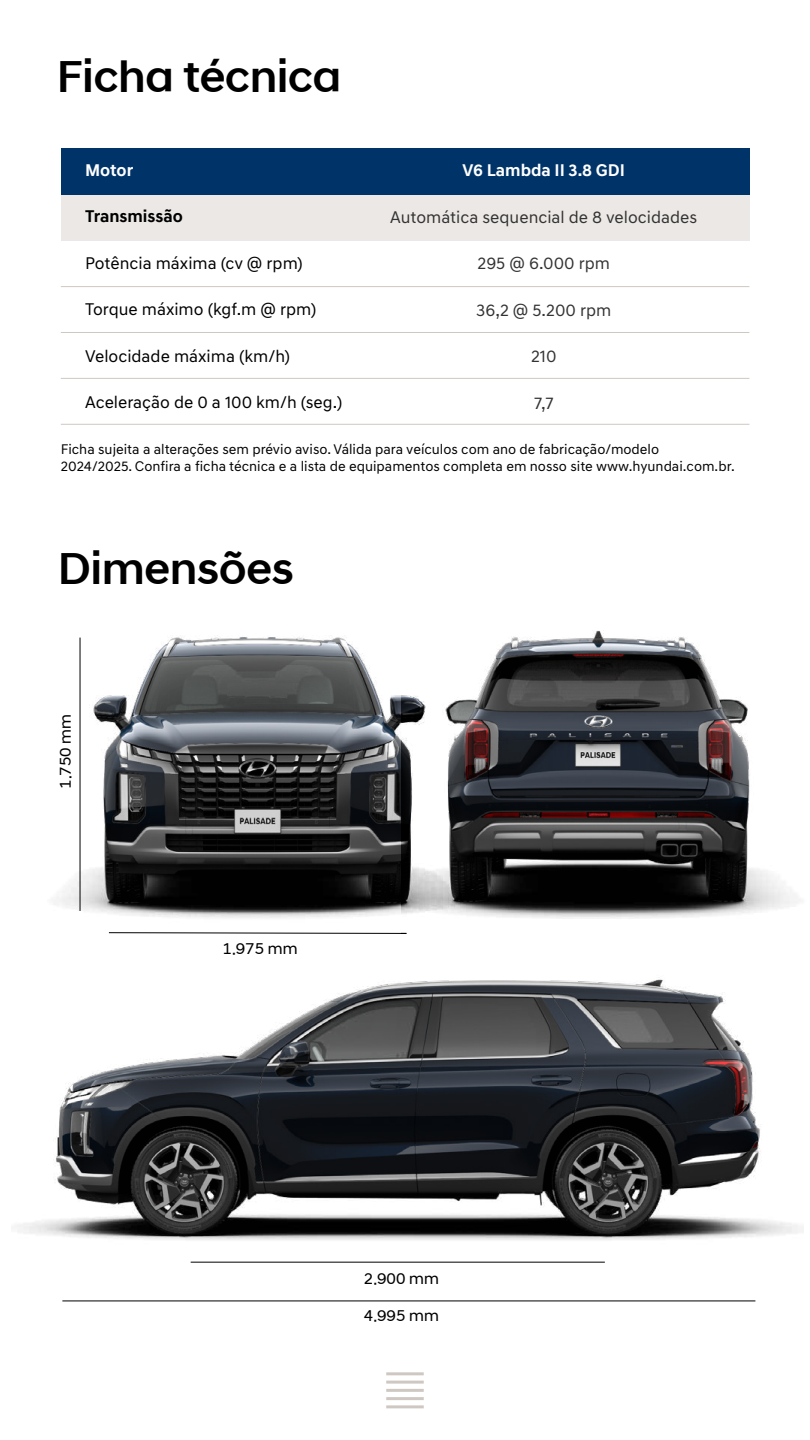
<style>
.page{position:relative;width:810px;height:1440px;background:#fff}
.page>*{position:absolute;margin:0;border:0;box-sizing:border-box;transform-origin:0 0}
.t1{font:500 45px "Hyundai Sans Head Pro";color:#000}
.t2{font:17.25px "Hyundai Sans Text";color:#000}
.t3{font:17.25px "Hyundai Sans Text";color:#333}
.t4{font:700 17.25px "Hyundai Sans Text";color:#fff}
.t5{font:700 17.25px "Hyundai Sans Text";color:#000}
.t6{font:15.75px "Hyundai Sans Head Pro";color:#000}
.t7{font:14.25px/17.2px "Hyundai Sans Text";color:#000}
</style>
<div class="page">
<img style="left:16px;top:1100px;width:787px;height:202px">
<svg style="left:62px;top:637px;width:694px;height:664px"></svg>
<div style="left:61px;top:194px;width:688px;height:46px;background:#ece8e5"></div>
<div style="left:61px;top:149px;width:688px;height:46px;background:#003469"></div>
<hr style="left:61px;top:286px;width:688px;height:1px;background:#cfc8c2">
<hr style="left:61px;top:332px;width:688px;height:1px;background:#cfc8c2">
<hr style="left:61px;top:378px;width:688px;height:1px;background:#cfc8c2">
<hr style="left:61px;top:424px;width:688px;height:1px;background:#cfc8c2">
<img style="left:401px;top:630px;width:400px;height:340px">
<hr style="left:386px;top:1372px;width:38px;height:3px;background:#cfc8c2">
<hr style="left:386px;top:1381px;width:38px;height:3px;background:#cfc8c2">
<hr style="left:386px;top:1389px;width:38px;height:3px;background:#cfc8c2">
<hr style="left:386px;top:1397px;width:38px;height:3px;background:#cfc8c2">
<hr style="left:386px;top:1405px;width:38px;height:3px;background:#cfc8c2">
<h1 class="t1" style="left:57px;top:50px;width:286px">Ficha técnica</h1>
<p class="t4" style="left:85px;top:159px;width:50px">Motor</p>
<p class="t5" style="left:85px;top:206px;width:99px">Transmissão</p>
<p class="t2" style="left:85px;top:253px;width:219px">Potência máxima (cv @ rpm)</p>
<p class="t2" style="left:85px;top:299px;width:233px">Torque máximo (kgf.m @ rpm)</p>
<p class="t2" style="left:85px;top:346px;width:207px">Velocidade máxima (km/h)</p>
<p class="t2" style="left:85px;top:392px;width:259px">Aceleração de 0 a 100 km/h (seg.)</p>
<p class="t4" style="left:463px;top:159px;width:164px">V6 Lambda II 3.8 GDI</p>
<p class="t3" style="left:390px;top:206px;width:309px">Automática sequencial de 8 velocidades</p>
<p class="t3" style="left:477px;top:253px;width:134px">295 @ 6.000 rpm</p>
<p class="t3" style="left:476px;top:299px;width:137px">36,2 @ 5.200 rpm</p>
<p class="t3" style="left:531px;top:346px;width:27px">210</p>
<p class="t3" style="left:534px;top:392px;width:21px">7,7</p>
<p class="t7" style="left:61px;top:440px;width:675px">Ficha sujeita a alterações sem prévio aviso. Válida para veículos com ano de fabricação/modelo<br>2024/2025. Confira a ficha técnica e a lista de equipamentos completa em nosso site www.hyundai.com.br.</p>
<h1 class="t1" style="left:58px;top:542px;width:237px">Dimensões</h1>
<p class="t6" style="left:56px;top:789px;width:76px;rotate:-90deg">1.750 mm</p>
<p class="t6" style="left:223px;top:939px;width:76px">1.975 mm</p>
<p class="t6" style="left:364px;top:1269px;width:76px">2.900 mm</p>
<p class="t6" style="left:364px;top:1307px;width:76px">4.995 mm</p>
</div>
